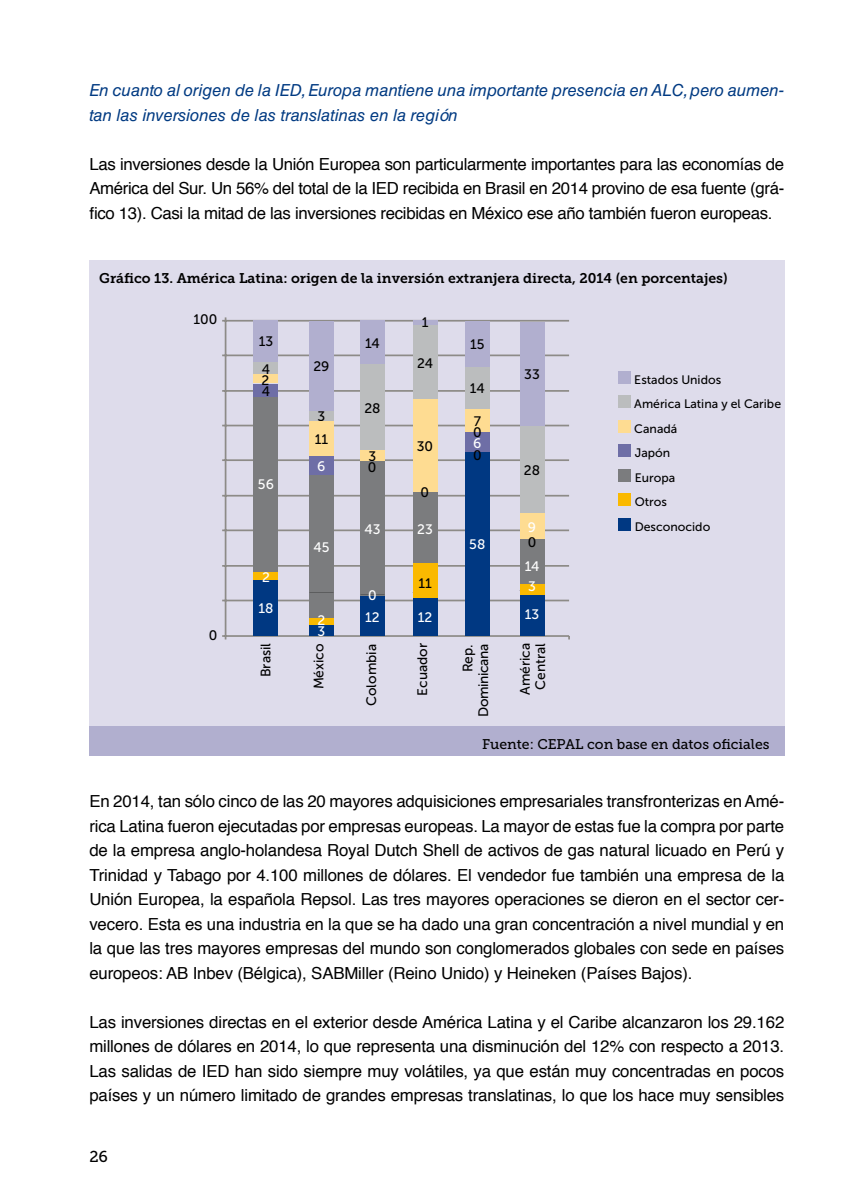
<style>
.page{position:relative;width:844px;height:1191px;background:#fff}
.page>*{position:absolute;margin:0;border:0;box-sizing:border-box;transform-origin:0 0}
.t1{font:16.62px/24.5px "Helvetica";letter-spacing:-.01em;color:#000;text-align:justify}
.t2{font:italic 16.62px/24.5px "Helvetica LT Std";color:#013a82}
.t3{font:15.75px "Museo Slab 500";color:#000}
.t4{font:14px "Museo Slab 700";color:#000}
.t5{font:14px "Museo Slab 500";color:#000}
.t6{font:13.65px/15.4px "Museo Sans 500";color:#000;text-align:center}
.t7{font:13.65px "Museo Sans 500";color:#fff}
.t8{font:13.65px/15.4px "Museo Sans 500";letter-spacing:-.03em;color:#000;text-align:right}
.t9{font:12.25px/24.5px "Museo Sans 500";color:#000}
</style>
<div class="page">
<div style="left:90px;top:260px;width:694px;height:490px;background:#dedceb"></div>
<div style="left:89px;top:726px;width:695px;height:30px;background:#b1afcf"></div>
<div style="left:618px;top:371px;width:13px;height:13px;background:#b1afcf"></div>
<div style="left:618px;top:395px;width:13px;height:13px;background:#bbbdbe"></div>
<div style="left:618px;top:420px;width:13px;height:13px;background:#fedc92"></div>
<div style="left:618px;top:444px;width:13px;height:13px;background:#6e6ea6"></div>
<div style="left:618px;top:469px;width:13px;height:13px;background:#7b7c7e"></div>
<div style="left:618px;top:518px;width:13px;height:13px;background:#003882"></div>
<div style="left:618px;top:493px;width:13px;height:13px;background:#fab900"></div>
<hr style="left:225px;top:599px;width:344px;height:2px;background:#8d8b87">
<hr style="left:225px;top:565px;width:344px;height:2px;background:#8d8b87">
<hr style="left:225px;top:529px;width:344px;height:2px;background:#8d8b87">
<hr style="left:225px;top:495px;width:344px;height:1px;background:#8d8b87">
<hr style="left:225px;top:459px;width:344px;height:2px;background:#8d8b87">
<hr style="left:225px;top:425px;width:344px;height:1px;background:#8d8b87">
<hr style="left:225px;top:390px;width:344px;height:2px;background:#8d8b87">
<hr style="left:225px;top:354px;width:344px;height:2px;background:#8d8b87">
<hr style="left:225px;top:320px;width:344px;height:1px;background:#8d8b87">
<hr style="left:225px;top:317px;width:1px;height:319px;background:#8d8b87">
<hr style="left:225px;top:635px;width:344px;height:2px;background:#8d8b87">
<div style="left:360px;top:595px;width:24px;height:5px;background:#003882"></div>
<div style="left:254px;top:320px;width:24px;height:42px;background:#b1afcf"></div>
<div style="left:254px;top:362px;width:24px;height:13px;background:#bbbdbe"></div>
<div style="left:254px;top:375px;width:24px;height:8px;background:#fedc92"></div>
<div style="left:254px;top:384px;width:24px;height:13px;background:#6e6ea6"></div>
<div style="left:254px;top:397px;width:24px;height:174px;background:#7b7c7e"></div>
<div style="left:254px;top:572px;width:24px;height:8px;background:#fab900"></div>
<div style="left:254px;top:580px;width:24px;height:56px;background:#003882"></div>
<div style="left:309px;top:321px;width:24px;height:90px;background:#b1afcf"></div>
<div style="left:360px;top:321px;width:24px;height:44px;background:#b1afcf"></div>
<svg style="left:413px;top:320px;width:24px;height:6px"></svg>
<div style="left:465px;top:321px;width:24px;height:46px;background:#b1afcf"></div>
<div style="left:520px;top:322px;width:24px;height:104px;background:#b1afcf"></div>
<div style="left:309px;top:411px;width:24px;height:11px;background:#bbbdbe"></div>
<div style="left:360px;top:364px;width:24px;height:87px;background:#bbbdbe"></div>
<div style="left:413px;top:326px;width:24px;height:73px;background:#bbbdbe"></div>
<div style="left:465px;top:367px;width:24px;height:42px;background:#bbbdbe"></div>
<div style="left:309px;top:422px;width:24px;height:34px;background:#fedc92"></div>
<div style="left:360px;top:450px;width:24px;height:11px;background:#fedc92"></div>
<div style="left:413px;top:398px;width:24px;height:94px;background:#fedc92"></div>
<div style="left:465px;top:409px;width:24px;height:24px;background:#fedc92"></div>
<div style="left:520px;top:426px;width:24px;height:87px;background:#bbbdbe"></div>
<div style="left:309px;top:456px;width:24px;height:19px;background:#6e6ea6"></div>
<div style="left:465px;top:433px;width:24px;height:19px;background:#6e6ea6"></div>
<div style="left:520px;top:513px;width:24px;height:26px;background:#fedc92"></div>
<div style="left:309px;top:475px;width:24px;height:143px;background:#7b7c7e"></div>
<div style="left:360px;top:461px;width:24px;height:134px;background:#7b7c7e"></div>
<div style="left:413px;top:492px;width:24px;height:72px;background:#7b7c7e"></div>
<div style="left:520px;top:539px;width:24px;height:53px;background:#7b7c7e"></div>
<div style="left:309px;top:625px;width:24px;height:11px;background:#003882"></div>
<div style="left:360px;top:597px;width:24px;height:39px;background:#003882"></div>
<div style="left:413px;top:598px;width:24px;height:38px;background:#003882"></div>
<div style="left:465px;top:452px;width:24px;height:184px;background:#003882"></div>
<div style="left:520px;top:592px;width:24px;height:44px;background:#003882"></div>
<div style="left:309px;top:618px;width:24px;height:7px;background:#fab900"></div>
<div style="left:413px;top:563px;width:24px;height:35px;background:#fab900"></div>
<div style="left:520px;top:584px;width:24px;height:10px;background:#fab900"></div>
<p class="t2" style="left:89px;top:78px;width:696px">En cuanto al origen de la IED, Europa mantiene una importante presencia en ALC, pero aumen&shy;tan las inversiones de las translatinas en la región</p>
<p class="t1" style="left:89px;top:152px;width:696px">Las inversiones desde la Unión Europea son particularmente importantes para las economías de América del Sur. Un 56% del total de la IED recibida en Brasil en 2014 provino de esa fuente (grá&shy;fico 13). Casi la mitad de las inversiones recibidas en México ese año también fueron europeas.</p>
<p class="t4" style="left:99px;top:270px;width:630px">Gráfico 13. América Latina: origen de la inversión extranjera directa, 2014 (en porcentajes)</p>
<p class="t6" style="left:193px;top:312px;width:25px">100</p>
<p class="t6" style="left:209px;top:627px;width:10px">0</p>
<p class="t6" style="left:258px;top:328px;width:16px;line-height:27.5px;text-align:left">13<br>4</p>
<p class="t6" style="left:261px;top:373px;width:9px">2</p>
<p class="t6" style="left:262px;top:383px;width:10px">4</p>
<p class="t7" style="left:258px;top:477px;width:17px">56</p>
<p class="t7" style="left:262px;top:569px;width:9px">2</p>
<p class="t7" style="left:258px;top:601px;width:17px">18</p>
<p class="t6" style="left:421px;top:314px;width:8px">1</p>
<p class="t6" style="left:313px;top:359px;width:18px">29</p>
<p class="t6" style="left:365px;top:336px;width:16px">14</p>
<p class="t6" style="left:470px;top:337px;width:16px">15</p>
<p class="t6" style="left:417px;top:355px;width:17px">24</p>
<p class="t6" style="left:470px;top:381px;width:16px">14</p>
<p class="t6" style="left:524px;top:367px;width:17px">33</p>
<p class="t6" style="left:364px;top:401px;width:18px">28</p>
<p class="t6" style="left:317px;top:409px;width:9px">3</p>
<p class="t6" style="left:473px;top:413px;width:9px">7</p>
<p class="t6" style="left:473px;top:425px;width:10px">0</p>
<p class="t6" style="left:314px;top:432px;width:15px">11</p>
<p class="t7" style="left:473px;top:435px;width:10px">6</p>
<p class="t6" style="left:417px;top:438px;width:18px">30</p>
<p class="t6" style="left:473px;top:447px;width:10px">0</p>
<p class="t6" style="left:368px;top:448px;width:9px">3</p>
<p class="t7" style="left:317px;top:459px;width:10px">6</p>
<p class="t6" style="left:524px;top:462px;width:18px">28</p>
<p class="t6" style="left:368px;top:459px;width:10px">0</p>
<p class="t7" style="left:313px;top:540px;width:18px">45</p>
<p class="t7" style="left:317px;top:612px;width:9px">2</p>
<p class="t7" style="left:317px;top:623px;width:9px">3</p>
<p class="t6" style="left:420px;top:484px;width:10px">0</p>
<p class="t7" style="left:364px;top:521px;width:18px">43</p>
<p class="t7" style="left:417px;top:521px;width:17px">23</p>
<p class="t7" style="left:368px;top:587px;width:10px">0</p>
<p class="t6" style="left:418px;top:575px;width:15px">11</p>
<p class="t7" style="left:365px;top:609px;width:16px">12</p>
<p class="t7" style="left:417px;top:610px;width:16px">12</p>
<p class="t7" style="left:469px;top:537px;width:18px">58</p>
<p class="t7" style="left:528px;top:519px;width:10px">9</p>
<p class="t6" style="left:527px;top:534px;width:10px">0</p>
<p class="t7" style="left:524px;top:559px;width:16px">14</p>
<p class="t7" style="left:528px;top:579px;width:9px">3</p>
<p class="t7" style="left:524px;top:607px;width:16px">13</p>
<p class="t6" style="left:414px;top:696px;width:54px;rotate:-90deg">Ecuador</p>
<p class="t6" style="left:258px;top:677px;width:36px;rotate:-90deg">Brasil</p>
<p class="t6" style="left:311px;top:689px;width:47px;rotate:-90deg">México</p>
<p class="t6" style="left:363px;top:706px;width:64px;rotate:-90deg">Colombia</p>
<p class="t8" style="left:460px;top:717px;width:74px;rotate:-90deg">Rep.<br>Dominicana</p>
<p class="t6" style="left:517px;top:695px;width:54px;rotate:-90deg">América<br>Central</p>
<p class="t9" style="left:634px;top:367px;width:148px">Estados Unidos<br>América Latina y el Caribe<br>Canadá<br>Japón<br>Europa</p>
<p class="t9" style="left:634px;top:514px;width:77px">Desconocido</p>
<p class="t9" style="left:634px;top:490px;width:34px">Otros</p>
<p class="t5" style="left:482px;top:736px;width:289px">Fuente: CEPAL con base en datos oficiales</p>
<p class="t1" style="left:89px;top:789px;width:696px">En 2014, tan sólo cinco de las 20 mayores adquisiciones empresariales transfronterizas en Amé&shy;rica Latina fueron ejecutadas por empresas europeas. La mayor de estas fue la compra por parte de la empresa anglo-holandesa Royal Dutch Shell de activos de gas natural licuado en Perú y Trinidad y Tabago por 4.100 millones de dólares. El vendedor fue también una empresa de la Unión Europea, la española Repsol. Las tres mayores operaciones se dieron en el sector cer&shy;vecero. Esta es una industria en la que se ha dado una gran concentración a nivel mundial y en la que las tres mayores empresas del mundo son conglomerados globales con sede en países europeos: AB Inbev (Bélgica), SABMiller (Reino Unido) y Heineken (Países Bajos).</p>
<p class="t1" style="left:89px;top:1010px;width:696px">Las inversiones directas en el exterior desde América Latina y el Caribe alcanzaron los 29.162 millones de dólares en 2014, lo que representa una disminución del 12% con respecto a 2013.<br>Las salidas de IED han sido siempre muy volátiles, ya que están muy concentradas en pocos países y un número limitado de grandes empresas translatinas, lo que los hace muy sensibles</p>
<p class="t3" style="left:89px;top:1147px;width:20px">26</p>
</div>
